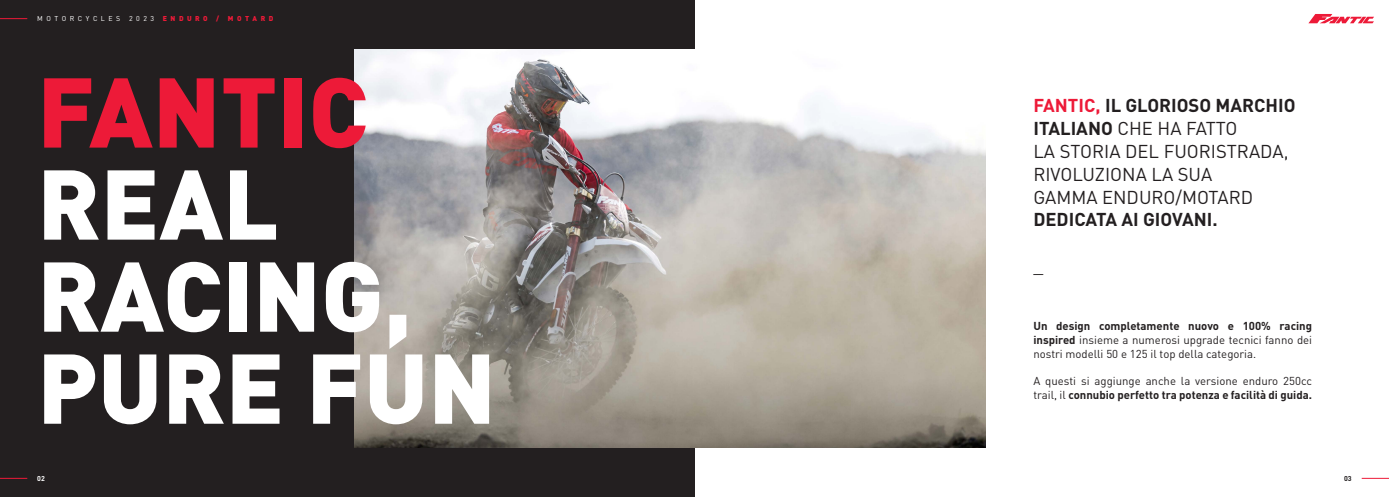
<style>
.page{position:relative;width:1389px;height:497px;background:#fff}
.page>*{position:absolute;margin:0;border:0;box-sizing:border-box;transform-origin:0 0}
.t1{font:900 97.12px/91.9px "DIN Pro";color:#fff}
.t2{font:900 97.12px "DIN Pro";color:#ed1a38}
.t3{font:700 18.38px/22.8px "DIN Pro";color:#231f20}
.t4{font:18.38px "DIN Pro";color:#231f20}
.t5{font:11.38px/13.7px "DIN Pro";color:#231f20;text-align:justify}
.t6{font:7px "DIN Pro";letter-spacing:.5em;color:#fff}
.t7{font:700 7px "DIN Pro";color:#fff}
.t8{font:700 7px "DIN Pro";color:#231f20}
.s1{font-weight:900;color:#ed1a38}
.s2{color:#ed1a38}
.s3{font-weight:400}
.s4{font-weight:700}
</style>
<div class="page">
<div style="left:0;top:0;width:694px;height:496px;background:#231f20"></div>
<img style="left:355px;top:50px;width:631px;height:396px">
<svg style="left:0;top:477px;width:27px;height:1px"></svg>
<svg style="left:0;top:18px;width:27px;height:1px"></svg>
<svg style="left:1362px;top:477px;width:27px;height:1px"></svg>
<svg style="left:1308px;top:14px;width:66px;height:9px"></svg>
<p class="t6" style="left:37px;top:14px;width:238px">MOTORCYCLES 2023 <span class="s1">ENDURO / MOTARD</span></p>
<p class="t2" style="left:37px;top:46px;width:332px">FANTIC</p>
<p class="t1" style="left:37px;top:154px;width:243px">REAL</p>
<p class="t1" style="left:37px;top:246px;width:460px">RACING,<br>PURE FUN</p>
<p class="t3" style="left:1033px;top:93px;width:264px"><span class="s2">FANTIC,</span> IL GLORIOSO MARCHIO<br>ITALIANO <span class="s3">CHE HA FATTO</span></p>
<p class="t4" style="left:1033px;top:139px;width:257px">LA STORIA DEL FUORISTRADA,</p>
<p class="t4" style="left:1033px;top:161px;width:181px">RIVOLUZIONA LA SUA</p>
<p class="t4" style="left:1033px;top:184px;width:221px">GAMMA ENDURO/MOTARD</p>
<p class="t3" style="left:1033px;top:207px;width:186px">DEDICATA AI GIOVANI.</p>
<p class="t4" style="left:1033px;top:252px;width:11px">_</p>
<p class="t5" style="left:1033px;top:318px;width:280px"><span class="s4">Un design completamente nuovo e 100% racing inspired</span> insieme a numerosi upgrade tecnici fanno dei nostri modelli 50 e 125 il top della categoria.</p>
<p class="t5" style="left:1033px;top:373px;width:280px">A questi si aggiunge anche la versione enduro 250cc trail, il <span class="s4">connubio perfetto tra potenza e facilità di guida.</span></p>
<p class="t7" style="left:37px;top:473px;width:9px">02</p>
<p class="t8" style="left:1344px;top:473px;width:9px">03</p>
</div>
